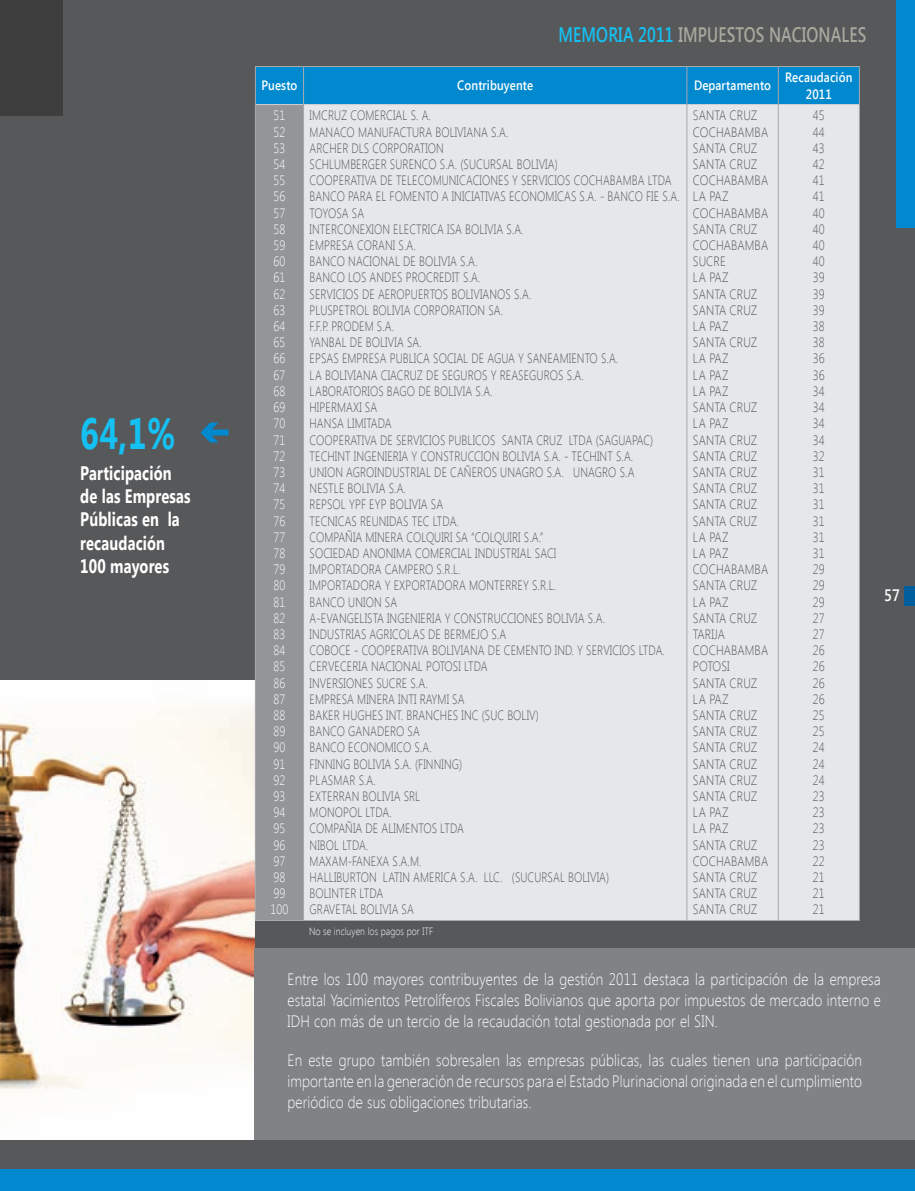
<style>
.page{position:relative;width:915px;height:1191px;background:#fff}
.page>*{position:absolute;margin:0;border:0;box-sizing:border-box;transform-origin:0 0}
.t1{font:700 43.65px "Segoe UI";color:#15c0f2;scale:.75 1}
.t2{font:600 21px "Segoe UI";letter-spacing:.01em;color:#a8a89d;scale:.75 1}
.t3{font:700 19.5px/23.4px "Segoe UI";letter-spacing:.01em;color:#fff;scale:.75 1}
.t4{font:300 16.5px/21px "Segoe UI";letter-spacing:.01em;color:#fff;text-align:justify;scale:.85 1}
.t5{font:600 16.5px "Segoe UI";color:#fff;scale:.85 1}
.t6{font:300 13.5px/16.2px "Segoe UI";letter-spacing:.01em;color:#57585a;scale:.8 1}
.t7{font:300 13.5px/16.2px "Segoe UI";letter-spacing:.01em;color:#57585a;scale:.85 1}
.t8{font:300 13.5px/16.2px "Segoe UI";letter-spacing:.01em;color:#fff;scale:.85 1}
.t9{font:600 13.5px/16.2px "Segoe UI";letter-spacing:.01em;color:#fff;text-align:center;scale:.85 1}
.t10{font:300 10.5px "Segoe UI";letter-spacing:.01em;color:#fff;scale:.85 1}
.s1{color:#15c0f2}
</style>
<div class="page">
<div style="left:0;top:0;width:914px;height:1169px;background:#57585a"></div>
<div style="left:0;top:0;width:63px;height:116px;background:#3e3e3f"></div>
<img style="left:0;top:681px;width:254px;height:458px">
<svg style="left:200px;top:422px;width:28px;height:20px"></svg>
<div style="left:256px;top:67px;width:602px;height:37px;background:#0089cf"></div>
<div style="left:255px;top:105px;width:48px;height:815px;background:#939598"></div>
<div style="left:304px;top:105px;width:554px;height:815px;background:#e6e7e9"></div>
<hr style="left:256px;top:104px;width:47px;height:1px;background:#d1d2d4">
<hr style="left:304px;top:104px;width:382px;height:1px;background:#d1d2d4">
<hr style="left:687px;top:104px;width:90px;height:1px;background:#d1d2d4">
<hr style="left:778px;top:104px;width:80px;height:1px;background:#d1d2d4">
<hr style="left:255px;top:66px;width:48px;height:1px;background:#a8a9ad">
<hr style="left:255px;top:67px;width:1px;height:38px;background:#a8a9ad">
<hr style="left:303px;top:66px;width:383px;height:1px;background:#a8a9ad">
<hr style="left:303px;top:67px;width:1px;height:38px;background:#a8a9ad">
<hr style="left:686px;top:66px;width:92px;height:1px;background:#a8a9ad">
<hr style="left:686px;top:67px;width:1px;height:38px;background:#a8a9ad">
<hr style="left:778px;top:66px;width:81px;height:1px;background:#a8a9ad">
<hr style="left:777px;top:67px;width:1px;height:38px;background:#a8a9ad">
<hr style="left:858px;top:67px;width:1px;height:38px;background:#a8a9ad">
<hr style="left:255px;top:105px;width:1px;height:815px;background:#a8a9ad">
<hr style="left:303px;top:105px;width:1px;height:815px;background:#a8a9ad">
<hr style="left:686px;top:105px;width:1px;height:815px;background:#a8a9ad">
<hr style="left:777px;top:105px;width:1px;height:815px;background:#a8a9ad">
<hr style="left:858px;top:105px;width:1px;height:815px;background:#a8a9ad">
<hr style="left:255px;top:920px;width:604px;height:1px;background:#a8a9ad">
<div style="left:895px;top:0;width:19px;height:228px;background:#0089cf"></div>
<div style="left:0;top:1168px;width:914px;height:23px;background:#0089cf"></div>
<div style="left:902px;top:585px;width:12px;height:20px;background:#005e9f"></div>
<div style="left:875px;top:585px;width:28px;height:20px;background:#57585a"></div>
<div style="left:254px;top:948px;width:660px;height:191px;background:#808285"></div>
<h1 class="t1" style="left:80px;top:402px;width:128px">64,1%</h1>
<h3 class="t3" style="left:80px;top:460px;width:148px">Participación de las Empresas<br>Públicas en la recaudación<br>100 mayores</h3>
<h2 class="t2" style="left:558px;top:19px;width:411px"><span class="s1">MEMORIA 2011</span> IMPUESTOS NACIONALES</h2>
<p class="t9" style="left:261px;top:77px;width:44px">Puesto</p>
<p class="t9" style="left:457px;top:77px;width:91px">Contribuyente</p>
<p class="t9" style="left:693px;top:77px;width:92px">Departamento</p>
<p class="t9" style="left:785px;top:69px;width:80px">Recaudación<br>2011</p>
<p class="t8" style="left:270px;top:107px;width:23px">51<br>52<br>53<br>54<br>55<br>56<br>57<br>58<br>59<br>60<br>61<br>62<br>63<br>64<br>65<br>66<br>67<br>68<br>69<br>70<br>71<br>72<br>73<br>74<br>75<br>76<br>77<br>78<br>79<br>80<br>81<br>82<br>83<br>84<br>85<br>86<br>87<br>88<br>89<br>90<br>91<br>92<br>93<br>94<br>95<br>96<br>97<br>98<br>99<br>100</p>
<p class="t6" style="left:309px;top:107px;width:464px">IMCRUZ COMERCIAL S. A.<br>MANACO MANUFACTURA BOLIVIANA S.A.<br>ARCHER DLS CORPORATION<br>SCHLUMBERGER SURENCO S.A. (SUCURSAL BOLIVIA)<br>COOPERATIVA DE TELECOMUNICACIONES Y SERVICIOS COCHABAMBA LTDA BANCO PARA EL FOMENTO A INICIATIVAS ECONOMICAS S.A. - BANCO FIE S.A.<br>TOYOSA SA<br>INTERCONEXION ELECTRICA ISA BOLIVIA S.A.<br>EMPRESA CORANI S.A.<br>BANCO NACIONAL DE BOLIVIA S.A.<br>BANCO LOS ANDES PROCREDIT S.A.<br>SERVICIOS DE AEROPUERTOS BOLIVIANOS S.A.<br>PLUSPETROL BOLIVIA CORPORATION SA.<br>F.F.P. PRODEM S.A.<br>YANBAL DE BOLIVIA SA.<br>EPSAS EMPRESA PUBLICA SOCIAL DE AGUA Y SANEAMIENTO S.A.<br>LA BOLIVIANA CIACRUZ DE SEGUROS Y REASEGUROS S.A.<br>LABORATORIOS BAGO DE BOLIVIA S.A.<br>HIPERMAXI SA<br>HANSA LIMITADA<br>COOPERATIVA DE SERVICIOS PUBLICOS SANTA CRUZ LTDA (SAGUAPAC)<br>TECHINT INGENIERIA Y CONSTRUCCION BOLIVIA S.A. - TECHINT S.A.<br>UNION AGROINDUSTRIAL DE CAÑEROS UNAGRO S.A. UNAGRO S.A<br>NESTLE BOLIVIA S.A.<br>REPSOL YPF EYP BOLIVIA SA<br>TECNICAS REUNIDAS TEC LTDA.<br>COMPAÑIA MINERA COLQUIRI SA “COLQUIRI S.A.”<br>SOCIEDAD ANONIMA COMERCIAL INDUSTRIAL SACI<br>IMPORTADORA CAMPERO S.R.L.<br>IMPORTADORA Y EXPORTADORA MONTERREY S.R.L.<br>BANCO UNION SA<br>A-EVANGELISTA INGENIERIA Y CONSTRUCCIONES BOLIVIA S.A.<br>INDUSTRIAS AGRICOLAS DE BERMEJO S.A<br>COBOCE - COOPERATIVA BOLIVIANA DE CEMENTO IND. Y SERVICIOS LTDA.<br>CERVECERIA NACIONAL POTOSI LTDA<br>INVERSIONES SUCRE S.A.<br>EMPRESA MINERA INTI RAYMI SA<br>BAKER HUGHES INT. BRANCHES INC (SUC BOLIV)<br>BANCO GANADERO SA<br>BANCO ECONOMICO S.A.<br>FINNING BOLIVIA S.A. (FINNING)<br>PLASMAR S.A.<br>EXTERRAN BOLIVIA SRL<br>MONOPOL LTDA.<br>COMPAÑIA DE ALIMENTOS LTDA<br>NIBOL LTDA.<br>MAXAM-FANEXA S.A.M.<br>HALLIBURTON LATIN AMERICA S.A. LLC. (SUCURSAL BOLIVIA)<br>BOLINTER LTDA<br>GRAVETAL BOLIVIA SA</p>
<p class="t7" style="left:692px;top:107px;width:90px">SANTA CRUZ<br>COCHABAMBA<br>SANTA CRUZ<br>SANTA CRUZ<br>COCHABAMBA<br>LA PAZ<br>COCHABAMBA<br>SANTA CRUZ<br>COCHABAMBA<br>SUCRE<br>LA PAZ<br>SANTA CRUZ<br>SANTA CRUZ<br>LA PAZ<br>SANTA CRUZ<br>LA PAZ<br>LA PAZ<br>LA PAZ<br>SANTA CRUZ<br>LA PAZ<br>SANTA CRUZ<br>SANTA CRUZ<br>SANTA CRUZ<br>SANTA CRUZ<br>SANTA CRUZ<br>SANTA CRUZ<br>LA PAZ<br>LA PAZ<br>COCHABAMBA<br>SANTA CRUZ<br>LA PAZ<br>SANTA CRUZ<br>TARIJA<br>COCHABAMBA<br>POTOSI<br>SANTA CRUZ<br>LA PAZ<br>SANTA CRUZ<br>SANTA CRUZ<br>SANTA CRUZ<br>SANTA CRUZ<br>SANTA CRUZ<br>SANTA CRUZ<br>LA PAZ<br>LA PAZ<br>SANTA CRUZ<br>COCHABAMBA<br>SANTA CRUZ<br>SANTA CRUZ<br>SANTA CRUZ</p>
<p class="t7" style="left:812px;top:107px;width:16px;text-align:justify">45<br>44<br>43<br>42<br>41<br>41<br>40<br>40<br>40<br>40<br>39<br>39<br>39<br>38<br>38<br>36<br>36<br>34<br>34<br>34<br>34<br>32<br>31<br>31<br>31<br>31<br>31<br>31<br>29<br>29<br>29<br>27<br>27<br>26<br>26<br>26<br>26<br>25<br>25<br>24<br>24<br>24<br>23<br>23<br>23<br>23<br>22<br>21<br>21<br>21</p>
<p class="t10" style="left:309px;top:924px;width:147px">No se incluyen los pagos por ITF</p>
<p class="t5" style="left:883px;top:583px;width:20px">57</p>
<p class="t4" style="left:287px;top:967px;width:699px">Entre los 100 mayores contribuyentes de la gestión 2011 destaca la participación de la empresa estatal Yacimientos Petrolíferos Fiscales Bolivianos que aporta por impuestos de mercado interno e IDH con más de un tercio de la recaudación total gestionada por el SIN.</p>
<p class="t4" style="left:287px;top:1048px;width:677px">En este grupo también sobresalen las empresas públicas, las cuales tienen una participación importante en la generación de recursos para el Estado Plurinacional originada en el cumplimiento periódico de sus obligaciones tributarias.</p>
</div>
